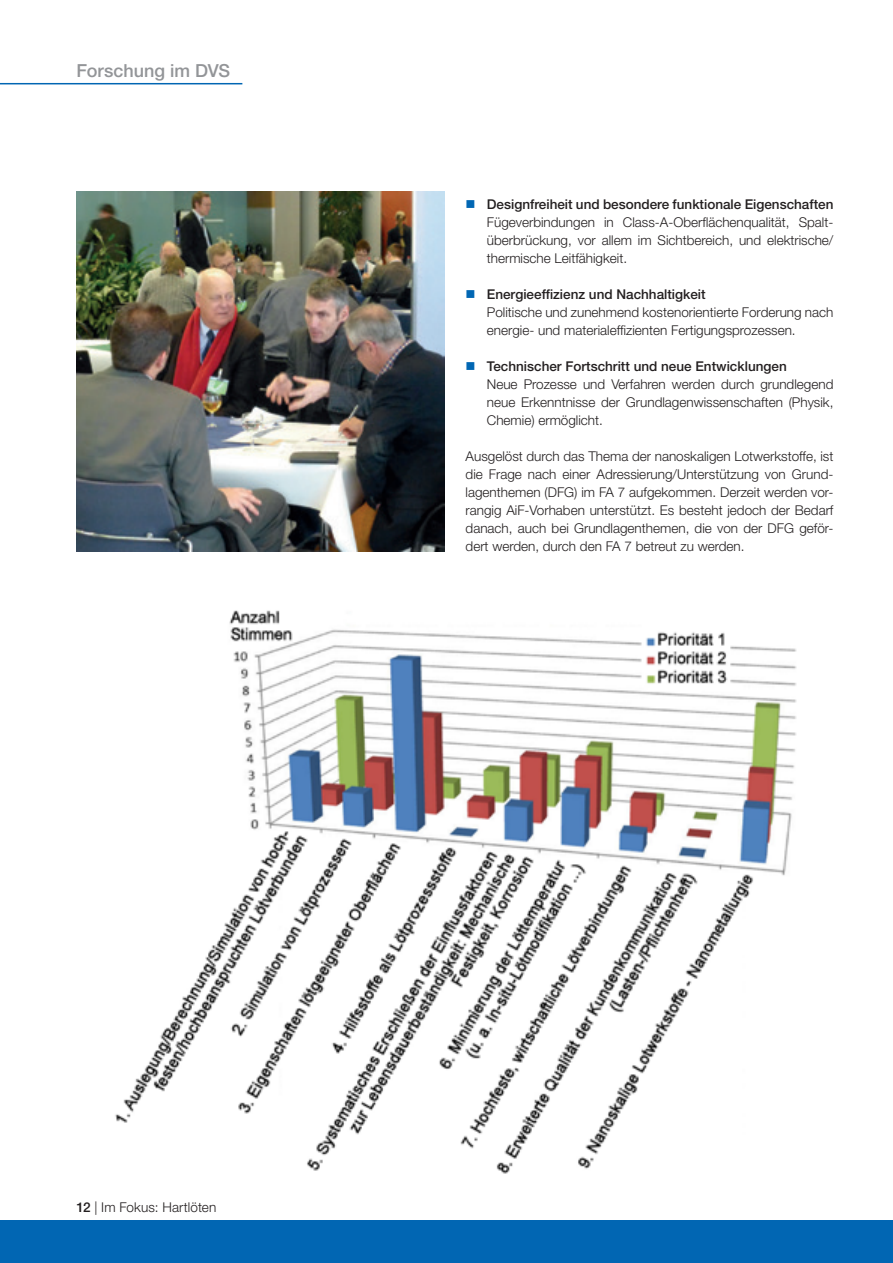
<style>
.page{position:relative;width:893px;height:1263px;background:#fff}
.page>*{position:absolute;margin:0;border:0;box-sizing:border-box;transform-origin:0 0}
.t1{font:500 18px "Helvetica Neue LT Std";color:#939598}
.t2{font:300 13.5px/18px "Helvetica Neue LT Pro";color:#231f20;text-align:justify}
.t3{font:500 13.5px "Helvetica Neue LT Std";color:#231f20}
.s1{color:#0166b3}
.s2{font-family:"Helvetica Neue LT Std";font-weight:500}
</style>
<div class="page">
<div style="left:0;top:1220px;width:893px;height:43px;background:#0166b3"></div>
<img style="left:77px;top:191px;width:367px;height:360px">
<img style="left:115px;top:610px;width:682px;height:564px">
<hr style="left:0;top:83px;width:242px;height:1px;background:#0166b3">
<h1 class="t1" style="left:77px;top:59px;width:155px">Forschung im DVS</h1>
<p class="t3" style="left:466px;top:196px;width:369px"><span class="s1">■</span> Designfreiheit und besondere funktionale Eigenschaften</p>
<p class="t2" style="left:487px;top:213px;width:348px">Fügeverbindungen in Class-A-Oberflächenqualität, Spalt&shy;überbrückung, vor allem im Sichtbereich, und elektrische/ thermische Leitfähigkeit.</p>
<p class="t3" style="left:466px;top:286px;width:242px"><span class="s1">■</span> Energieeffizienz und Nachhaltigkeit</p>
<p class="t2" style="left:487px;top:303px;width:348px">Politische und zunehmend kostenorientierte Forderung nach energie- und materialeffizienten Fertigungsprozessen.</p>
<p class="t3" style="left:466px;top:358px;width:323px"><span class="s1">■</span> Technischer Fortschritt und neue Entwicklungen</p>
<p class="t2" style="left:487px;top:375px;width:348px">Neue Prozesse und Verfahren werden durch grundlegend neue Erkenntnisse der Grundlagenwissenschaften (Physik, Chemie) ermöglicht.</p>
<p class="t2" style="left:466px;top:447px;width:369px">Ausgelöst durch das Thema der nanoskaligen Lotwerkstoffe, ist die Frage nach einer Adressierung/Unterstützung von Grund&shy;lagenthemen (DFG) im FA 7 aufgekommen. Derzeit werden vor&shy;rangig AiF-Vorhaben unterstützt. Es besteht jedoch der Bedarf danach, auch bei Grundlagenthemen, die von der DFG geför&shy;dert werden, durch den FA 7 betreut zu werden.</p>
<p class="t2" style="left:77px;top:1198px;width:141px"><span class="s2">12</span> | Im Fokus: Hartlöten</p>
</div>
